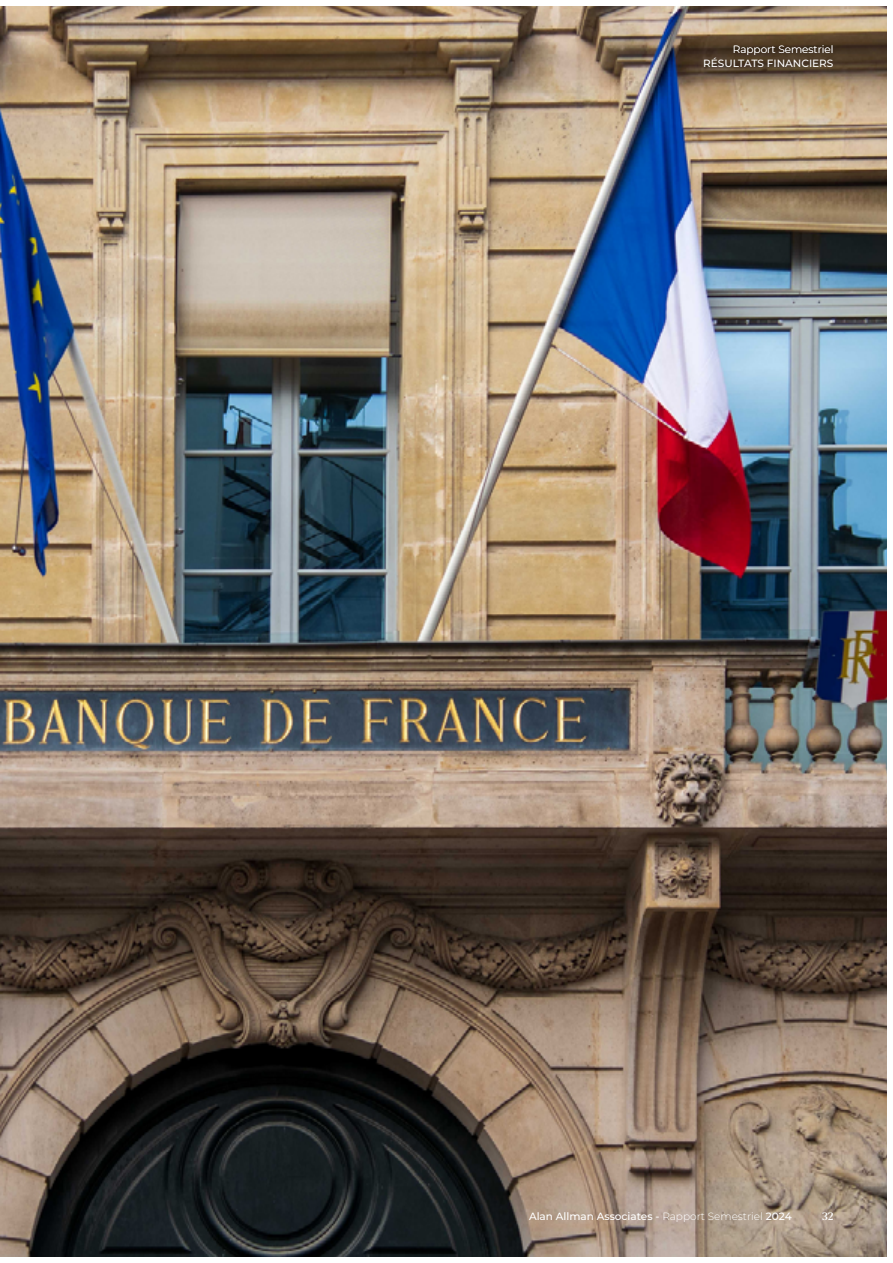
<style>
.page{position:relative;width:893px;height:1263px;background:#fff}
.page>*{position:absolute;margin:0;border:0;box-sizing:border-box;transform-origin:0 0}
.t1{font:500 10.5px "Montserrat";color:#fff}
.t2{font:300 10.5px "Montserrat";color:#fff}
.t3{font:500 10.5px "Larken";color:#fff}
.s1{font-weight:300}
</style>
<div class="page">
<img style="left:0;top:6px;width:887px;height:1251px">
<p class="t2" style="left:733px;top:42px;width:102px">Rapport Semestriel</p>
<p class="t1" style="left:703px;top:56px;width:132px">RÉSULTATS FINANCIERS</p>
<p class="t1" style="left:529px;top:1209px;width:264px">Alan Allman Associates - <span class="s1">Rapport Semestriel</span> 2024</p>
<p class="t3" style="left:822px;top:1210px;width:13px">32</p>
</div>
